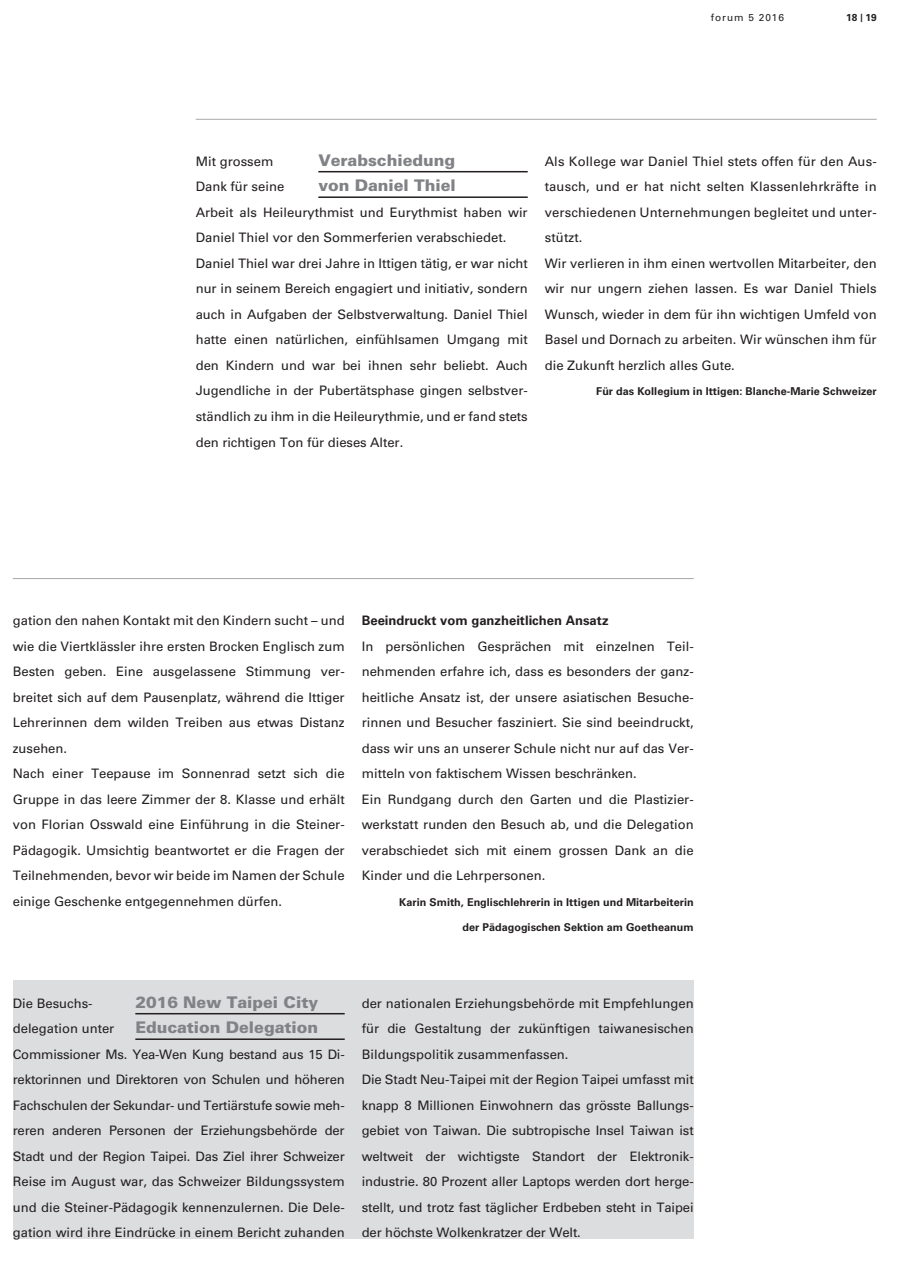
<style>
.page{position:relative;width:898px;height:1263px;background:#fff}
.page>*{position:absolute;margin:0;border:0;box-sizing:border-box;transform-origin:0 0}
.t1{font:900 16.05px/25.5px "Univers";letter-spacing:-.005em;color:#808285}
.t2{font:13.05px/25.5px "Univers";color:#231f20}
.t3{font:700 13.05px "Univers";color:#231f20}
.t4{font:700 10.8px "Univers";letter-spacing:.005em;color:#231f20}
.t5{font:10.05px "Univers";letter-spacing:.095em;color:#231f20}
.t6{font:700 10.05px "Univers";color:#231f20}
.s1{font-size:8.25px}
</style>
<div class="page">
<hr style="left:196px;top:119px;width:680px;height:1px;background:#a8a9ad">
<hr style="left:318px;top:171px;width:209px;height:1px;background:#231f20">
<hr style="left:318px;top:196px;width:209px;height:2px;background:#231f20">
<div style="left:13px;top:980px;width:680px;height:258px;background:#dcdddf"></div>
<hr style="left:135px;top:1013px;width:209px;height:1px;background:#231f20">
<hr style="left:135px;top:1038px;width:209px;height:2px;background:#231f20">
<hr style="left:13px;top:578px;width:680px;height:1px;background:#a8a9ad">
<p class="t5" style="left:710px;top:11px;width:75px">forum 5 2016</p>
<p class="t6" style="left:845px;top:12px;width:32px">18 <span class="s1">|</span> 19</p>
<p class="t1" style="left:318px;top:147px;width:139px">Verabschiedung von Daniel Thiel</p>
<p class="t2" style="left:196px;top:149px;width:333px">Mit grossem<br>Dank für seine<br>Arbeit als Heileurythmist und Eurythmist haben wir Daniel Thiel vor den Sommerferien verabschiedet.<br>Daniel Thiel war drei Jahre in Ittigen tätig, er war nicht nur in seinem Bereich engagiert und initiativ, sondern auch in Aufgaben der Selbstverwaltung. Daniel Thiel hatte einen natürlichen, einfühlsamen Umgang mit den Kindern und war bei ihnen sehr beliebt. Auch Jugendliche in der Pubertätsphase gingen selbstver&shy;ständlich zu ihm in die Heileurythmie, und er fand stets den richtigen Ton für dieses Alter.</p>
<p class="t2" style="left:544px;top:149px;width:333px">Als Kollege war Daniel Thiel stets offen für den Aus&shy;tausch, und er hat nicht selten Klassenlehrkräfte in verschiedenen Unternehmungen begleitet und unter&shy;stützt.<br>Wir verlieren in ihm einen wertvollen Mitarbeiter, den wir nur ungern ziehen lassen. Es war Daniel Thiels Wunsch, wieder in dem für ihn wichtigen Umfeld von Basel und Dornach zu arbeiten. Wir wünschen ihm für die Zukunft herzlich alles Gute.</p>
<p class="t4" style="left:596px;top:385px;width:282px">Für das Kollegium in Ittigen: Blanche-Marie Schweizer</p>
<p class="t2" style="left:13px;top:608px;width:333px">gation den nahen Kontakt mit den Kindern sucht – und wie die Viertklässler ihre ersten Brocken Englisch zum Besten geben. Eine ausgelassene Stimmung ver&shy;breitet sich auf dem Pausenplatz, während die Ittiger Lehrerinnen dem wilden Treiben aus etwas Distanz zusehen.<br>Nach einer Teepause im Sonnenrad setzt sich die Gruppe in das leere Zimmer der 8. Klasse und erhält von Florian Osswald eine Einführung in die Steiner-Pädagogik. Umsichtig beantwortet er die Fragen der Teilnehmenden, bevor wir beide im Namen der Schule einige Geschenke entgegennehmen dürfen.</p>
<p class="t3" style="left:361px;top:613px;width:248px">Beeindruckt vom ganzheitlichen Ansatz</p>
<p class="t2" style="left:361px;top:633px;width:333px">In persönlichen Gesprächen mit einzelnen Teil&shy;nehmenden erfahre ich, dass es besonders der ganz&shy;heitliche Ansatz ist, der unsere asiatischen Besuche&shy;rinnen und Besucher fasziniert. Sie sind beeindruckt, dass wir uns an unserer Schule nicht nur auf das Ver&shy;mitteln von faktischem Wissen beschränken.<br>Ein Rundgang durch den Garten und die Plastizier&shy;werkstatt runden den Besuch ab, und die Delegation verabschiedet sich mit einem grossen Dank an die Kinder und die Lehrpersonen.</p>
<p class="t4" style="left:399px;top:896px;width:296px">Karin Smith, Englischlehrerin in Ittigen und Mitarbeiterin</p>
<p class="t4" style="left:462px;top:921px;width:233px">der Pädagogischen Sektion am Goetheanum</p>
<p class="t1" style="left:135px;top:989px;width:184px">2016 New Taipei City<br>Education Delegation</p>
<p class="t2" style="left:13px;top:990px;width:333px">Die Besuchs-<br>delegation unter<br>Commissioner Ms. Yea-Wen Kung bestand aus 15 Di&shy;rektorinnen und Direktoren von Schulen und höheren Fachschulen der Sekundar- und Tertiärstufe sowie meh&shy;reren anderen Personen der Erziehungsbehörde der Stadt und der Region Taipei. Das Ziel ihrer Schweizer Reise im August war, das Schweizer Bildungssystem und die Steiner-Pädagogik kennenzulernen. Die Dele&shy;gation wird ihre Eindrücke in einem Bericht zuhanden</p>
<p class="t2" style="left:361px;top:990px;width:333px">der nationalen Erziehungsbehörde mit Empfehlungen für die Gestaltung der zukünftigen taiwanesischen Bildungspolitik zusammenfassen.<br>Die Stadt Neu-Taipei mit der Region Taipei umfasst mit knapp 8 Millionen Einwohnern das grösste Ballungs&shy;gebiet von Taiwan. Die subtropische Insel Taiwan ist weltweit der wichtigste Standort der Elektronik&shy;industrie. 80 Prozent aller Laptops werden dort herge&shy;stellt, und trotz fast täglicher Erdbeben steht in Taipei der höchste Wolkenkratzer der Welt.</p>
</div>
